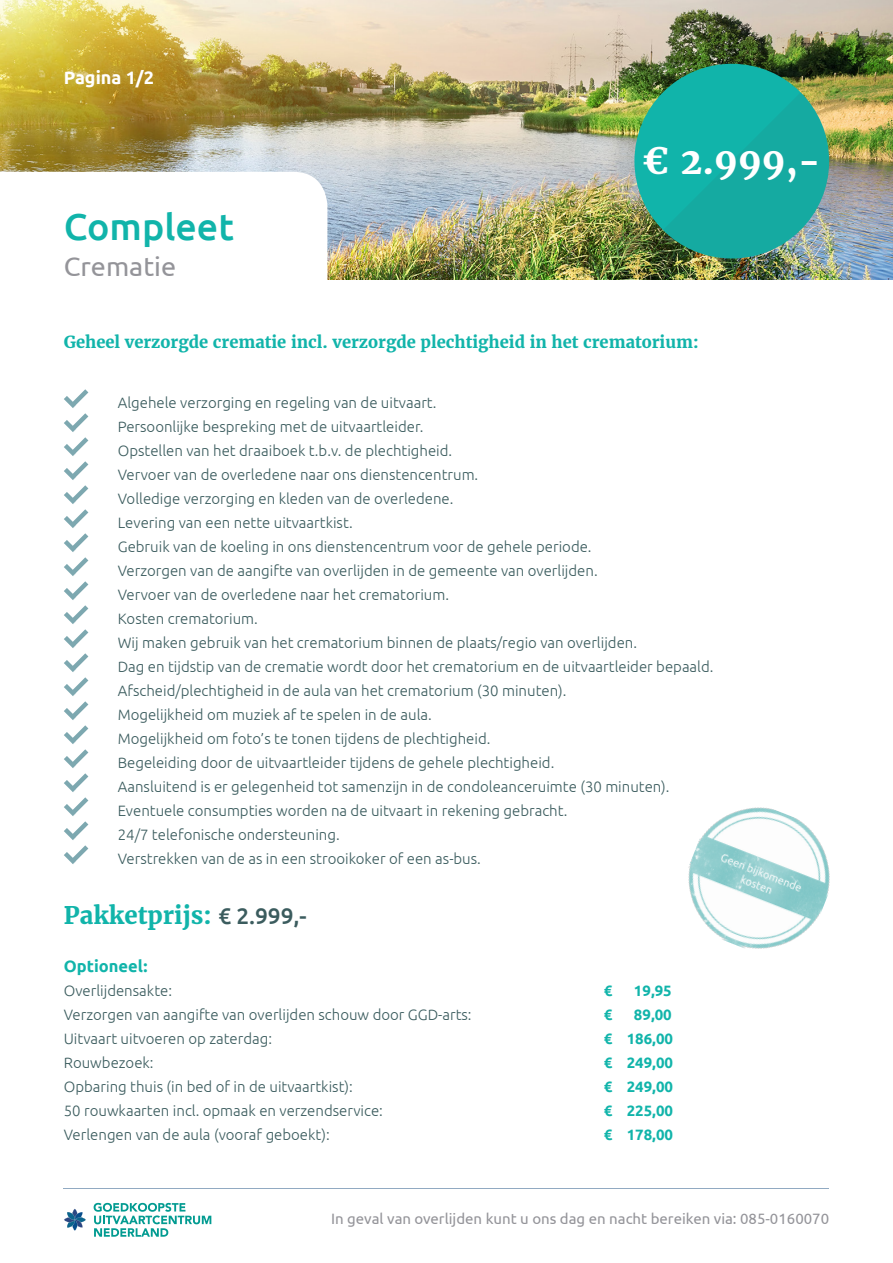
<style>
.page{position:relative;width:893px;height:1263px;background:#fff}
.page>*{position:absolute;margin:0;border:0;box-sizing:border-box;transform-origin:0 0}
.t1{font:500 37.5px "Ubuntu";color:#11b4aa}
.t2{font:700 36px "Merriweather";color:#fff}
.t3{font:27px "Ubuntu";color:#949499}
.t4{font:700 24px "Merriweather";color:#11b4aa}
.t5{font:700 18px "Ubuntu";color:#fff}
.t6{font:700 16.5px "Merriweather";color:#11b4aa}
.t7{font:700 16.5px "Ubuntu";color:#11b4aa}
.t8{font:300 15px/24px "Ubuntu";color:#3b5c5e}
.t9{font:15px "Ubuntu";color:#949499}
.t10{font:700 15px "Ubuntu";color:#11b4aa}
.s1{font-family:"Ubuntu";font-weight:500;font-size:22.5px;color:#3b5c5e}
</style>
<div class="page">
<img style="left:0;top:0;width:893px;height:280px">
<div style="left:634px;top:64px;width:195px;height:194px;background:#11b4aa;border-radius:50%"></div>
<img style="left:663px;top:92px;width:176px;height:176px">
<svg style="left:64px;top:389px;width:24px;height:475px"></svg>
<svg style="left:0;top:172px;width:327px;height:108px"></svg>
<hr style="left:64px;top:1188px;width:765px;height:1px;background:#91aac2">
<img style="left:688px;top:807px;width:142px;height:142px">
<svg style="left:64px;top:1209px;width:22px;height:22px"></svg>
<svg style="left:94px;top:1203px;width:117px;height:34px"></svg>
<p class="t5" style="left:64px;top:67px;width:92px">Pagina 1/2</p>
<h1 class="t1" style="left:64px;top:203px;width:172px">Compleet</h1>
<h3 class="t3" style="left:64px;top:250px;width:114px">Crematie</h3>
<h2 class="t2" style="left:643px;top:139px;width:179px">€ 2.999,-</h2>
<p class="t6" style="left:64px;top:332px;width:636px">Geheel verzorgde crematie incl. verzorgde plechtigheid in het crematorium:</p>
<p class="t8" style="left:118px;top:390px;width:597px">Algehele verzorging en regeling van de uitvaart.<br>Persoonlijke bespreking met de uitvaartleider.<br>Opstellen van het draaiboek t.b.v. de plechtigheid.<br>Vervoer van de overledene naar ons dienstencentrum.<br>Volledige verzorging en kleden van de overledene.<br>Levering van een nette uitvaartkist.<br>Gebruik van de koeling in ons dienstencentrum voor de gehele periode.<br>Verzorgen van de aangifte van overlijden in de gemeente van overlijden.<br>Vervoer van de overledene naar het crematorium.<br>Kosten crematorium.<br>Wij maken gebruik van het crematorium binnen de plaats/regio van overlijden.<br>Dag en tijdstip van de crematie wordt door het crematorium en de uitvaartleider bepaald.<br>Afscheid/plechtigheid in de aula van het crematorium (30 minuten).<br>Mogelijkheid om muziek af te spelen in de aula.<br>Mogelijkheid om foto’s te tonen tijdens de plechtigheid.<br>Begeleiding door de uitvaartleider tijdens de gehele plechtigheid.<br>Aansluitend is er gelegenheid tot samenzijn in de condoleanceruimte (30 minuten).<br>Eventuele consumpties worden na de uitvaart in rekening gebracht.<br>24/7 telefonische ondersteuning.<br>Verstrekken van de as in een strooikoker of een as-bus.</p>
<h3 class="t4" style="left:64px;top:900px;width:244px">Pakketprijs: <span class="s1">€ 2.999,-</span></h3>
<p class="t7" style="left:64px;top:956px;width:85px">Optioneel:</p>
<p class="t8" style="left:64px;top:978px;width:110px">Overlijdensakte:</p>
<p class="t10" style="left:604px;top:982px;width:10px">€</p>
<p class="t10" style="left:634px;top:982px;width:39px">19,95</p>
<p class="t8" style="left:64px;top:1002px;width:409px">Verzorgen van aangifte van overlijden schouw door GGD-arts:</p>
<p class="t10" style="left:604px;top:1006px;width:10px">€</p>
<p class="t10" style="left:634px;top:1006px;width:39px">89,00</p>
<p class="t8" style="left:64px;top:1026px;width:210px">Uitvaart uitvoeren op zaterdag:</p>
<p class="t10" style="left:604px;top:1030px;width:71px">€ 186,00</p>
<p class="t8" style="left:64px;top:1050px;width:91px">Rouwbezoek:</p>
<p class="t10" style="left:604px;top:1054px;width:71px">€ 249,00</p>
<p class="t8" style="left:64px;top:1074px;width:291px">Opbaring thuis (in bed of in de uitvaartkist):</p>
<p class="t10" style="left:604px;top:1078px;width:71px">€ 249,00</p>
<p class="t8" style="left:64px;top:1098px;width:321px">50 rouwkaarten incl. opmaak en verzendservice:</p>
<p class="t10" style="left:604px;top:1102px;width:71px">€ 225,00</p>
<p class="t8" style="left:64px;top:1122px;width:267px">Verlengen van de aula (vooraf geboekt):</p>
<p class="t10" style="left:604px;top:1126px;width:71px">€ 178,00</p>
<p class="t9" style="left:331px;top:1210px;width:500px">In geval van overlijden kunt u ons dag en nacht bereiken via: 085-0160070</p>
</div>
